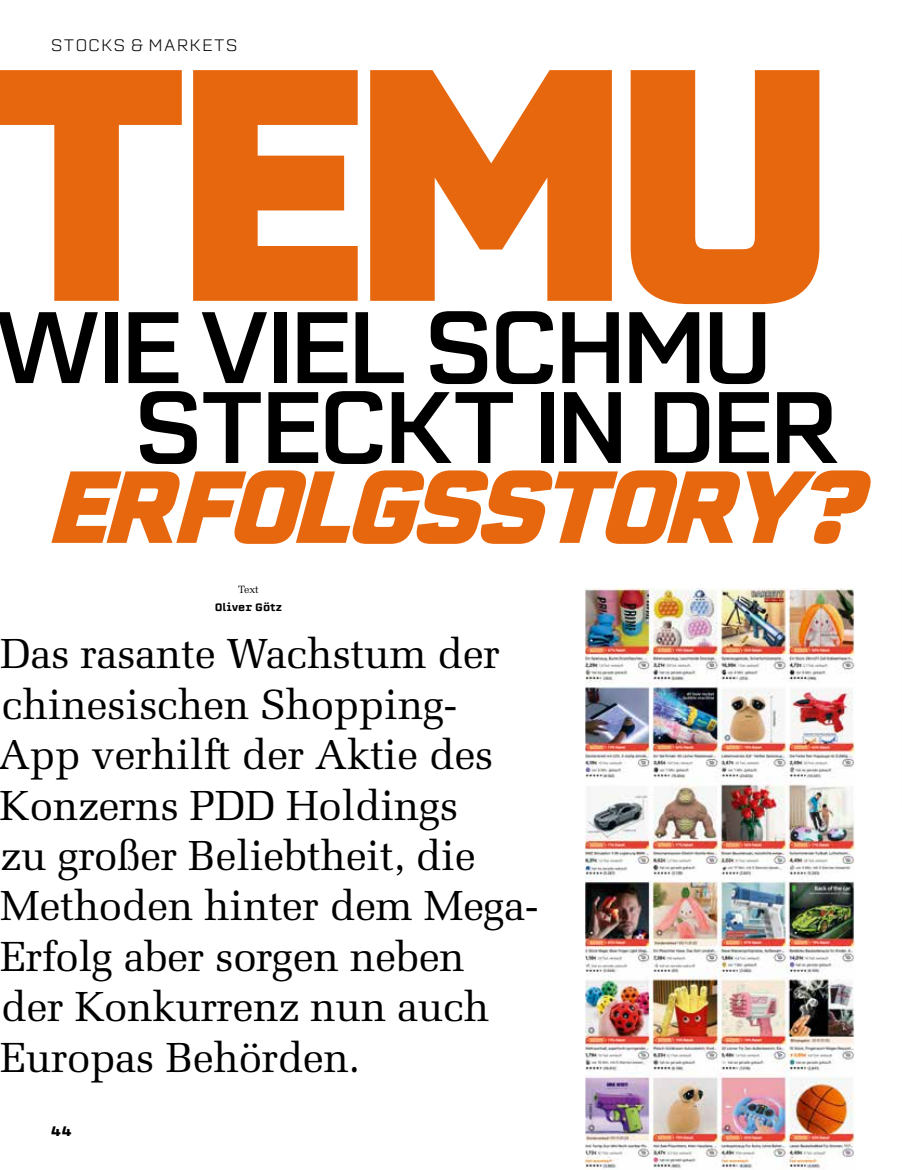
<style>
.page{position:relative;width:902px;height:1170px;background:#fff}
.page>*{position:absolute;margin:0;border:0;box-sizing:border-box;transform-origin:0 0}
.t1{font:99.9px/79.9px "Erbaum";letter-spacing:-.09em;color:#000}
.t2{font:italic 900 99.9px "Erbaum";color:#e7670f}
.t3{font:42px/50.4px "Melior LT Pro";letter-spacing:-.01em;color:#000}
.t4{font:300 16.5px "Erbaum";letter-spacing:.03em;color:#000}
.t5{font:700 13.5px "Erbaum";color:#000}
.t6{font:500 10.5px "Erbaum";color:#000}
.t7{font:10.5px "Melior LT Pro";color:#000}
</style>
<div class="page">
<img style="left:586px;top:589px;width:267px;height:580px">
<svg style="left:0;top:70px;width:819px;height:234px;fill:#e7670f"></svg>
<p class="t4" style="left:50px;top:34px;width:189px">STOCKS &amp; MARKETS</p>
<h1 class="t1" style="left:131px;top:306px;width:712px;text-indent:-139px">WIE VIEL SCHMU<br>STECKT IN DER</h1>
<h1 class="t2" style="left:43px;top:434px;width:855px">ERFOLGSSTORY?</h1>
<p class="t7" style="left:238px;top:583px;width:22px">Text</p>
<p class="t6" style="left:215px;top:599px;width:69px">Oliver Götz</p>
<p class="t3" style="left:-3px;top:628px;width:543px">Das rasante Wachstum der chinesischen Shopping-<br>App verhilft der Aktie des<br>Konzerns PDD Holdings<br>zu großer Beliebtheit, die<br>Methoden hinter dem Mega-<br>Erfolg aber sorgen neben<br>der Konkurrenz nun auch<br>Europas Behörden.</p>
<p class="t5" style="left:51px;top:1121px;width:22px">44</p>
</div>
